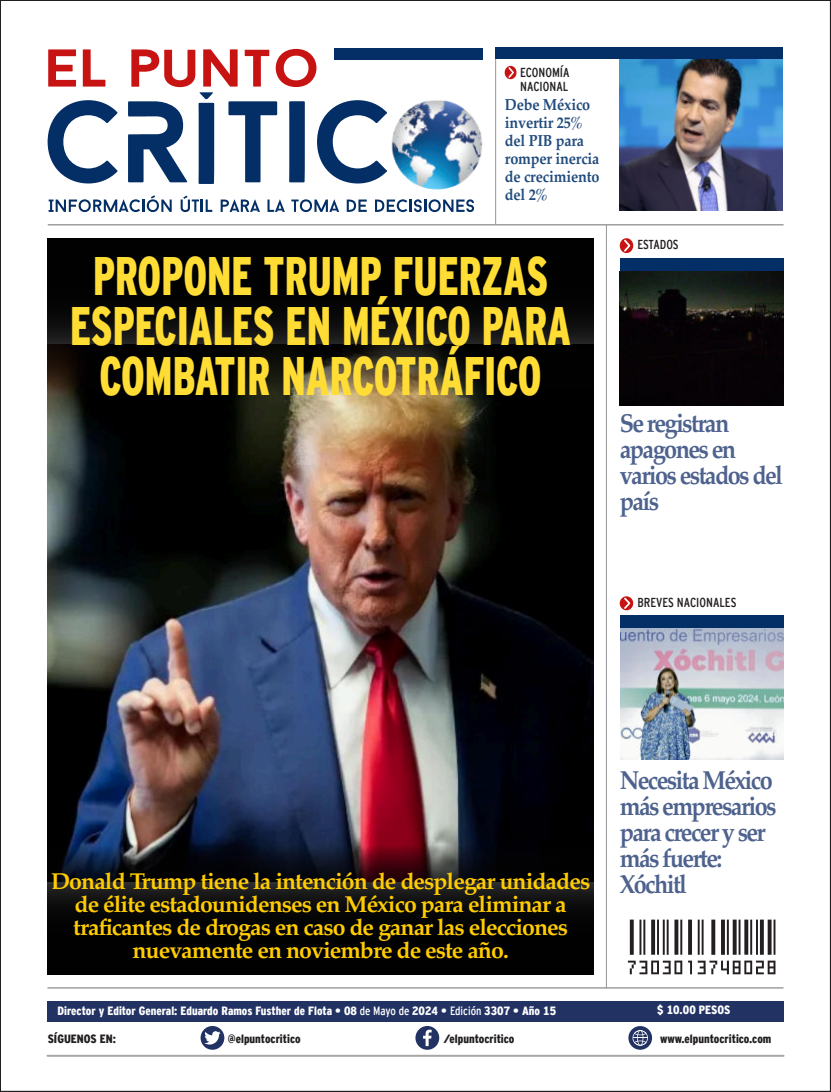
<style>
.page{position:relative;width:831px;height:1092px;background:#fff}
.page>*{position:absolute;margin:0;border:0;box-sizing:border-box;transform-origin:0 0}
.t1{font:900 54px "Interstate Cond Mono";color:#ffdd35;scale:.78 1}
.t2{font:700 26px "Palatino";letter-spacing:-.065em;color:#4e628e;scale:.9 1}
.t3{font:700 23px "Palatino";letter-spacing:-.04em;color:#ffcc02}
.t4{font:700 16px "Palatino";letter-spacing:-.01em;color:#214b7c;scale:.9 1}
.t5{font:13px "Interstate Cond Mono";color:#231f20}
.t6{font:900 12px "Interstate Cond Mono";color:#fff}
.t7{font:900 12px "Interstate Cond Mono";color:#231f20}
.s1{font-weight:400}
</style>
<div class="page">
<img style="left:0;top:0;width:831px;height:1092px">
<p class="t5" style="left:520px;top:67px;width:51px">ECONOMÍA</p>
<p class="t5" style="left:520px;top:81px;width:50px">NACIONAL</p>
<p class="t4" style="left:505px;top:97px;width:96px">Debe México</p>
<p class="t4" style="left:505px;top:115px;width:89px">invertir 25%</p>
<p class="t4" style="left:505px;top:133px;width:90px">del PIB para</p>
<p class="t4" style="left:505px;top:151px;width:107px">romper inercia</p>
<p class="t4" style="left:505px;top:169px;width:107px">de crecimiento</p>
<p class="t4" style="left:505px;top:187px;width:50px">del 2%</p>
<p class="t1" style="left:93px;top:256px;width:585px">PROPONE TRUMP FUERZAS</p>
<p class="t1" style="left:70px;top:306px;width:643px">ESPECIALES EN MÉXICO PARA</p>
<p class="t1" style="left:100px;top:356px;width:568px">COMBATIR NARCOTRÁFICO</p>
<p class="t5" style="left:637px;top:240px;width:43px">ESTADOS</p>
<p class="t2" style="left:619px;top:410px;width:123px">Se registran</p>
<p class="t2" style="left:619px;top:436px;width:131px">apagones en</p>
<p class="t2" style="left:619px;top:462px;width:183px">varios estados del</p>
<p class="t2" style="left:619px;top:488px;width:45px">país</p>
<p class="t5" style="left:637px;top:598px;width:101px">BREVES NACIONALES</p>
<p class="t3" style="left:51px;top:870px;width:540px">Donald Trump tiene la intención de desplegar unidades</p>
<p class="t3" style="left:75px;top:893px;width:493px">de élite estadounidenses en México para eliminar a</p>
<p class="t3" style="left:73px;top:916px;width:496px">traficantes de drogas en caso de ganar las elecciones</p>
<p class="t3" style="left:132px;top:939px;width:378px">nuevamente en noviembre de este año.</p>
<p class="t2" style="left:619px;top:767px;width:171px">Necesita México</p>
<p class="t2" style="left:619px;top:793px;width:176px">más empresarios</p>
<p class="t2" style="left:619px;top:819px;width:164px">para crecer y ser</p>
<p class="t2" style="left:619px;top:845px;width:116px">más fuerte:</p>
<p class="t2" style="left:619px;top:871px;width:76px">Xóchitl</p>
<p class="t6" style="left:58px;top:1006px;width:500px">Director y Editor General: Eduardo Ramos Fusther de Flota • 08 <span class="s1">de Mayo de</span> 2024 • <span class="s1">Edición</span> 3307 • Año 15</p>
<p class="t6" style="left:657px;top:1005px;width:75px">$ 10.00 PESOS</p>
<p class="t7" style="left:48px;top:1034px;width:70px">SÍGUENOS EN:</p>
<p class="t7" style="left:228px;top:1034px;width:74px">@elpuntocritico</p>
<p class="t7" style="left:444px;top:1034px;width:72px">/elpuntocritico</p>
<p class="t7" style="left:660px;top:1034px;width:113px">www.elpuntocritico.com</p>
</div>
